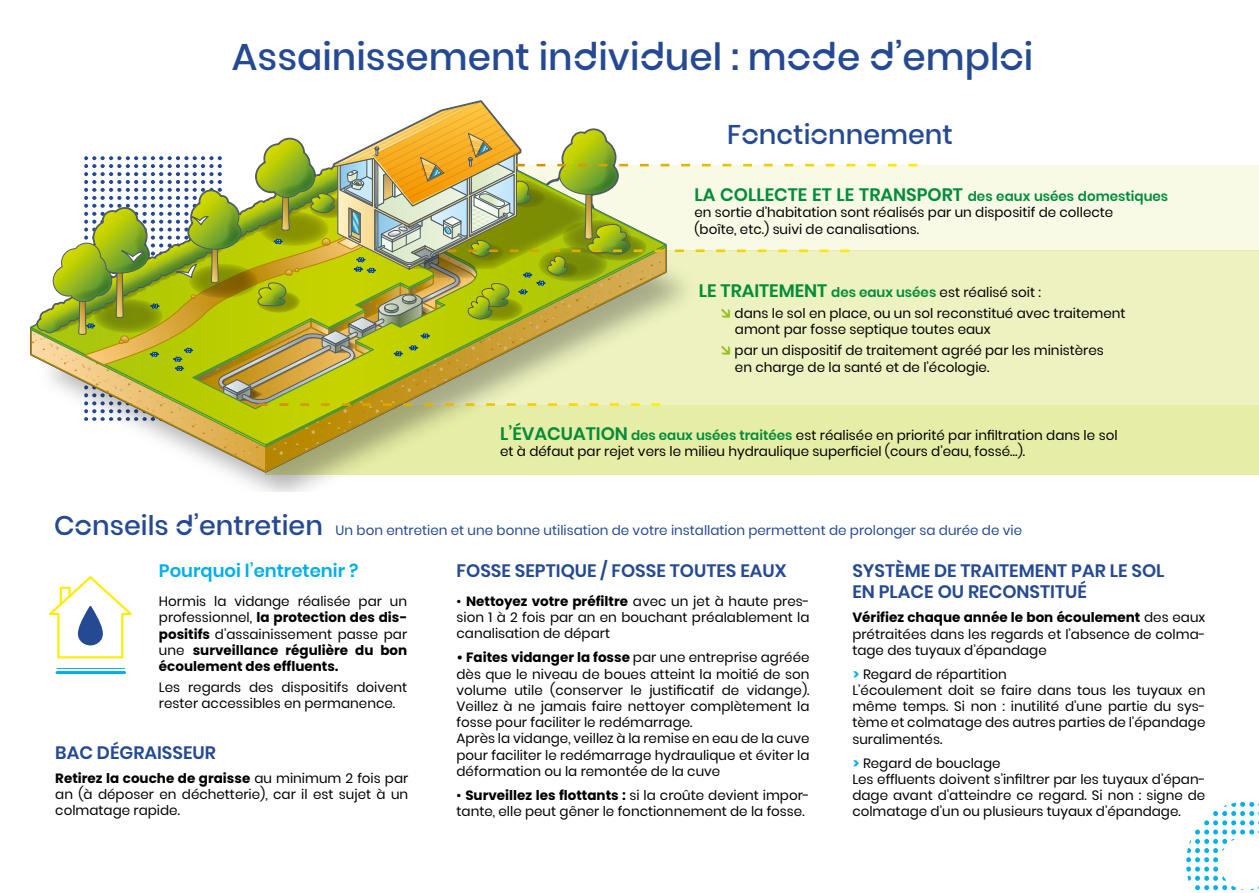
<style>
.page{position:relative;width:1259px;height:893px;background:#fff}
.page>*{position:absolute;margin:0;border:0;box-sizing:border-box;transform-origin:0 0}
.t1{font:37.5px "Poppins Mediumcustom";color:#254a93}
.t2{font:27px "Poppins Mediumcustom";color:#254a93}
.t3{font:600 18px/21.6px "Poppins";color:#254a93}
.t4{font:600 18px "Poppins";color:#008c38}
.t5{font:600 18px "Poppins";color:#00b0e9}
.t6{font:13.5px/16.2px "Poppins";color:#000}
.t7{font:700 13.5px/16.2px "Poppins";color:#000;text-align:justify}
.t8{font:13.5px "Poppins";color:#254a93}
.s1{font-size:13.5px}
.s2{font-weight:600;font-size:18px;color:#008c38}
.s3{font-weight:600;color:#008c38}
.s4{color:#95c11f}
.s5{font-family:"Poppins Mediumcustom";font-size:27px}
.s6{font-weight:400}
.s7{font-weight:700}
.s8{font-weight:700;color:#00b0e9}
</style>
<div class="page">
<div style="left:521px;top:165px;width:738px;height:86px;background:#f8fae6"></div>
<div style="left:272px;top:251px;width:987px;height:154px;background:#edf2c0"></div>
<div style="left:265px;top:405px;width:994px;height:69px;background:#e6eda6"></div>
<img style="left:31px;top:101px;width:886px;height:371px">
<svg style="left:1186px;top:802px;width:73px;height:89px"></svg>
<svg style="left:49px;top:576px;width:83px;height:82px"></svg>
<hr style="left:57px;top:671px;width:68px;height:3px;background:#00b0e9">
<hr style="left:57px;top:668px;width:68px;height:1px;background:#00b0e9">
<h1 class="t1" style="left:232px;top:35px;width:803px">Assainissement individuel : mode d’emploi</h1>
<h2 class="t2" style="left:727px;top:119px;width:227px">Fonctionnement</h2>
<h3 class="t4" style="left:694px;top:184px;width:475px">LA COLLECTE ET LE TRANSPORT <span class="s1">des eaux usées domestiques</span></h3>
<p class="t6" style="left:694px;top:204px;width:420px">en sortie d’habitation sont réalisés par un dispositif de collecte (boîte, etc.) suivi de canalisations.</p>
<p class="t6" style="left:699px;top:284px;width:344px"><span class="s2">LE TRAITEMENT</span> <span class="s3">des eaux usées</span> est réalisé soit :</p>
<p class="t6" style="left:735px;top:305px;width:392px;text-indent:-15px"><span class="s4">→</span> dans le sol en place, ou un sol reconstitué avec traitement amont par fosse septique toutes eaux</p>
<p class="t6" style="left:735px;top:342px;width:370px;text-indent:-15px"><span class="s4">→</span> par un dispositif de traitement agréé par les ministères en charge de la santé et de l’écologie.</p>
<p class="t6" style="left:500px;top:427px;width:619px"><span class="s2">L’ÉVACUATION</span> <span class="s3">des eaux usées traitées</span> est réalisée en priorité par infiltration dans le sol et à défaut par rejet vers le milieu hydraulique superficiel (cours d’eau, fossé…).</p>
<p class="t8" style="left:54px;top:522px;width:969px"><span class="s5">Conseils d’entretien</span> Un bon entretien et une bonne utilisation de votre installation permettent de prolonger sa durée de vie</p>
<h3 class="t5" style="left:159px;top:561px;width:201px">Pourquoi l’entretenir ?</h3>
<p class="t7" style="left:159px;top:593px;width:250px"><span class="s6">Hormis la vidange réalisée par un professionnel,</span> la protection des dis&shy;positifs <span class="s6">d’assainissement passe par une</span> surveillance régulière du bon écoulement des effluents.</p>
<p class="t6" style="left:159px;top:679px;width:250px">Les regards des dispositifs doivent rester accessibles en permanence.</p>
<h3 class="t3" style="left:55px;top:742px;width:162px">BAC DÉGRAISSEUR</h3>
<p class="t6" style="left:55px;top:770px;width:354px;text-align:justify"><span class="s7">Retirez la couche de graisse</span> au minimum 2 fois par an (à déposer en déchetterie), car il est sujet à un colmatage rapide.</p>
<h3 class="t3" style="left:456px;top:560px;width:332px">FOSSE SEPTIQUE / FOSSE TOUTES EAUX</h3>
<p class="t6" style="left:456px;top:593px;width:355px;text-align:justify">• <span class="s7">Nettoyez votre préfiltre</span> avec un jet à haute pres&shy;sion 1 à 2 fois par an en bouchant préalablement la canalisation de départ</p>
<p class="t6" style="left:456px;top:650px;width:354px"><span class="s7">• Faites vidanger la fosse</span> par une entreprise agréée dès que le niveau de boues atteint la moitié de son volume utile (conserver le justificatif de vidange).<br>Veillez à ne jamais faire nettoyer complètement la fosse pour faciliter le redémarrage.<br>Après la vidange, veillez à la remise en eau de la cuve pour faciliter le redémarrage hydraulique et éviter la déformation ou la remontée de la cuve</p>
<p class="t6" style="left:456px;top:787px;width:355px">• <span class="s7">Surveillez les flottants :</span> si la croûte devient impor&shy;tante, elle peut gêner le fonctionnement de la fosse.</p>
<h3 class="t3" style="left:852px;top:560px;width:314px">SYSTÈME DE TRAITEMENT PAR LE SOL<br>EN PLACE OU RECONSTITUÉ</h3>
<p class="t6" style="left:852px;top:610px;width:355px;text-align:justify"><span class="s7">Vérifiez chaque année le bon écoulement</span> des eaux prétraitées dans les regards et l’absence de colma&shy;tage des tuyaux d’épandage</p>
<p class="t6" style="left:852px;top:666px;width:355px"><span class="s8">&gt;</span> Regard de répartition<br>L’écoulement doit se faire dans tous les tuyaux en même temps. Si non : inutilité d’une partie du sys&shy;tème et colmatage des autres parties de l’épandage suralimentés.</p>
<p class="t6" style="left:852px;top:755px;width:355px"><span class="s8">&gt;</span> Regard de bouclage<br>Les effluents doivent s’infiltrer par les tuyaux d’épan&shy;dage avant d’atteindre ce regard. Si non : signe de colmatage d’un ou plusieurs tuyaux d’épandage.</p>
</div>
